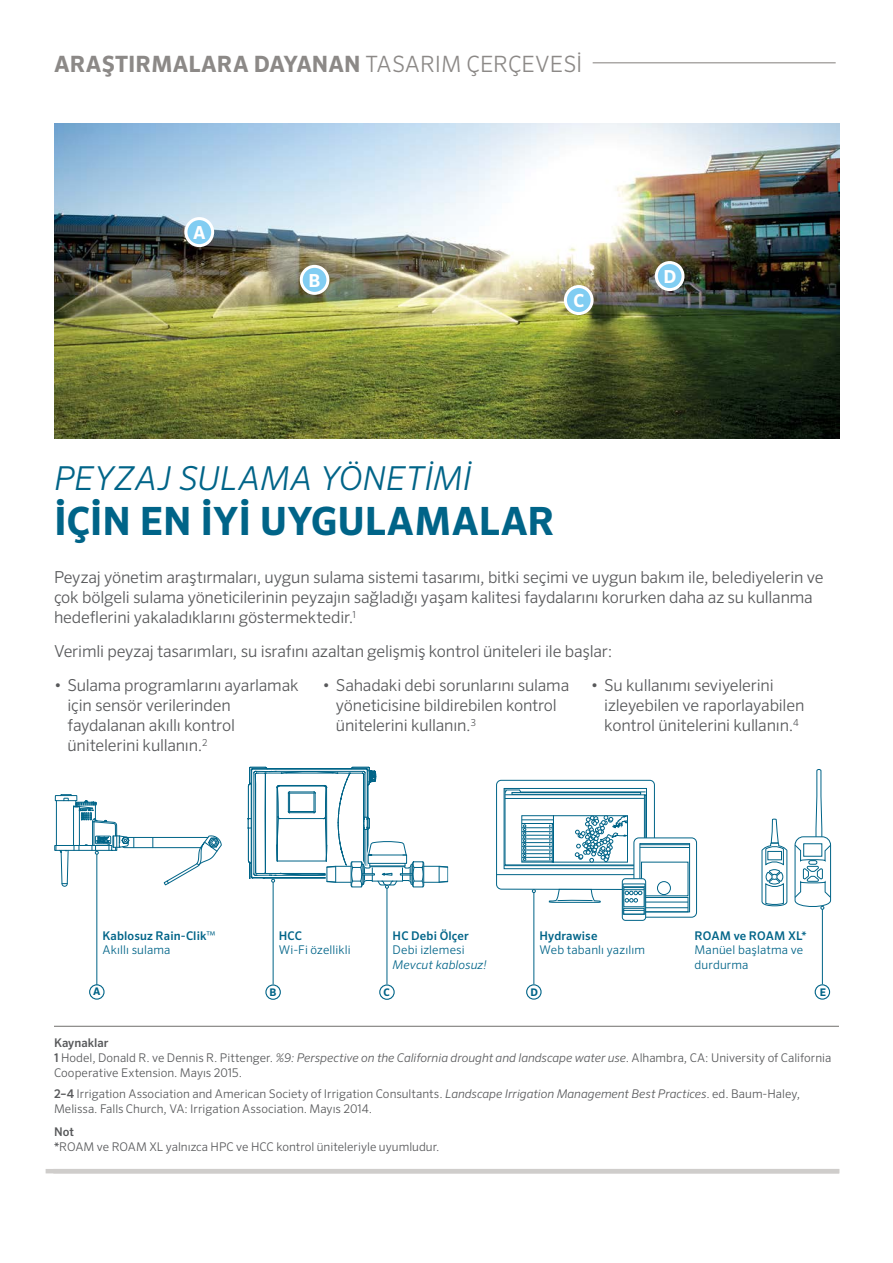
<style>
.page{position:relative;width:893px;height:1263px;background:#fff}
.page>*{position:absolute;margin:0;border:0;box-sizing:border-box;transform-origin:0 0}
.t1{font:700 39px "Sero Pro";color:#006488}
.t2{font:italic 300 33px "Sero Pro";color:#006488}
.t3{font:700 22.5px "Sero Pro";color:#8c8987}
.t4{font:700 18px "Sero Pro";color:#fff}
.t5{font:300 16.5px/20.2px "Sero Pro";letter-spacing:-.015em;color:#58595b}
.t6{font:300 12px/15px "Sero Pro";color:#58595b}
.t7{font:300 12px/14.4px "Sero Pro";letter-spacing:.01em;color:#006488}
.t8{font:500 12px/14.4px "Sero Pro";letter-spacing:.01em;color:#006488}
.t9{font:italic 300 12px "Sero Pro";letter-spacing:.005em;color:#006488}
.t10{font:700 10.5px "Sero Pro";color:#006488}
.s1{font-weight:300}
.s2{font-weight:500}
.s3{font-style:italic}
</style>
<div class="page">
<hr style="left:46px;top:1169px;width:793px;height:4px;background:#cfcdcb">
<hr style="left:593px;top:62px;width:243px;height:2px;background:#aca9a7">
<hr style="left:96px;top:854px;width:1px;height:140px;background:#006488">
<img style="left:54px;top:124px;width:785px;height:314px">
<hr style="left:54px;top:1026px;width:785px;height:1px;background:#716f6c">
<svg style="left:54px;top:794px;width:168px;height:92px"></svg>
<hr style="left:533px;top:892px;width:1px;height:92px;background:#006488">
<hr style="left:822px;top:909px;width:1px;height:75px;background:#006488">
<svg style="left:248px;top:766px;width:200px;height:261px"></svg>
<div style="left:496px;top:780px;width:159px;height:110px;border:1px solid #006488;border-radius:5px"></div>
<hr style="left:496px;top:874px;width:158px;height:1px;background:#006488">
<div style="left:504px;top:788px;width:143px;height:81px;border:1px solid #006488"></div>
<svg style="left:548px;top:889px;width:53px;height:14px"></svg>
<hr style="left:504px;top:865px;width:142px;height:1px;background:#006488">
<svg style="left:505px;top:788px;width:141px;height:77px"></svg>
<svg style="left:634px;top:838px;width:62px;height:79px"></svg>
<div style="left:634px;top:838px;width:63px;height:79px;border:1px solid #006488;border-radius:5px"></div>
<div style="left:640px;top:843px;width:50px;height:69px;border:1px solid #006488"></div>
<hr style="left:640px;top:844px;width:50px;height:1px;background:#006488">
<hr style="left:640px;top:847px;width:49px;height:1px;background:#006488">
<div style="left:644px;top:897px;width:44px;height:15px;border:1px solid #006488"></div>
<hr style="left:644px;top:902px;width:44px;height:1px;background:#006488">
<hr style="left:644px;top:907px;width:44px;height:1px;background:#006488">
<div style="left:657px;top:881px;width:14px;height:14px;border:1px solid #006488;border-radius:50%"></div>
<svg style="left:622px;top:879px;width:24px;height:41px"></svg>
<div style="left:622px;top:878px;width:24px;height:42px;border:1px solid #006488;border-radius:3px"></div>
<div style="left:623px;top:884px;width:22px;height:30px;border:1px solid #006488"></div>
<div style="left:624px;top:887px;width:20px;height:20px;border:1px solid #006488"></div>
<svg style="left:623px;top:908px;width:21px;height:6px"></svg>
<svg style="left:623px;top:886px;width:22px;height:16px"></svg>
<svg style="left:761px;top:819px;width:27px;height:87px"></svg>
<svg style="left:794px;top:769px;width:37px;height:141px"></svg>
<div style="left:768px;top:851px;width:14px;height:9px;border:1px solid #006488"></div>
<div style="left:186px;top:219px;width:27px;height:27px;background:#81cdf2;border-radius:50%"></div>
<div style="left:184px;top:217px;width:30px;height:30px;border:3px solid #fff;border-radius:50%"></div>
<div style="left:301px;top:266px;width:27px;height:27px;background:#81cdf2;border-radius:50%"></div>
<div style="left:300px;top:265px;width:29px;height:30px;border:3px solid #fff;border-radius:50%"></div>
<div style="left:565px;top:287px;width:27px;height:27px;background:#81cdf2;border-radius:50%"></div>
<div style="left:564px;top:285px;width:30px;height:30px;border:3px solid #fff;border-radius:50%"></div>
<div style="left:656px;top:263px;width:27px;height:27px;background:#81cdf2;border-radius:50%"></div>
<div style="left:655px;top:261px;width:29px;height:30px;border:3px solid #fff;border-radius:50%"></div>
<div style="left:90px;top:985px;width:14px;height:14px;background:#fff;border-radius:50%"></div>
<div style="left:89px;top:984px;width:16px;height:16px;border:1px solid #006488;border-radius:50%"></div>
<div style="left:266px;top:985px;width:14px;height:14px;background:#fff;border-radius:50%"></div>
<div style="left:265px;top:984px;width:16px;height:16px;border:1px solid #006488;border-radius:50%"></div>
<div style="left:380px;top:985px;width:14px;height:14px;background:#fff;border-radius:50%"></div>
<div style="left:379px;top:984px;width:16px;height:16px;border:1px solid #006488;border-radius:50%"></div>
<div style="left:526px;top:984px;width:16px;height:16px;border:1px solid #006488;border-radius:50%"></div>
<div style="left:815px;top:984px;width:15px;height:16px;border:1px solid #006488;border-radius:50%"></div>
<h3 class="t3" style="left:54px;top:50px;width:530px">ARAŞTIRMALARA DAYANAN <span class="s1">TASARIM ÇERÇEVESI</span></h3>
<p class="t4" style="left:193px;top:222px;width:14px">A</p>
<p class="t4" style="left:308px;top:269px;width:14px">B</p>
<p class="t4" style="left:573px;top:290px;width:12px">C</p>
<p class="t4" style="left:664px;top:266px;width:14px">D</p>
<h2 class="t2" style="left:54px;top:459px;width:419px">PEYZAJ SULAMA YÖNETIMI</h2>
<h1 class="t1" style="left:54px;top:498px;width:502px">IÇIN EN İYI UYGULAMALAR</h1>
<p class="t5" style="left:54px;top:566px;width:771px">Peyzaj yönetim araştırmaları, uygun sulama sistemi tasarımı, bitki seçimi ve uygun bakım ile, belediyelerin ve çok bölgeli sulama yöneticilerinin peyzajın sağladığı yaşam kalitesi faydalarını korurken daha az su kullanma hedeflerini yakaladıklarını göstermektedir.<sup>1</sup></p>
<p class="t5" style="left:54px;top:641px;width:560px">Verimli peyzaj tasarımları, su israfını azaltan gelişmiş kontrol üniteleri ile başlar:</p>
<p class="t5" style="left:67px;top:674px;width:233px;text-indent:-13px">• Sulama programlarını ayarlamak için sensör verilerinden faydalanan akıllı kontrol ünitelerini kullanın.<sup>2</sup></p>
<p class="t5" style="left:336px;top:674px;width:235px;text-indent:-13px">• Sahadaki debi sorunlarını sulama yöneticisine bildirebilen kontrol ünitelerini kullanın.<sup>3</sup></p>
<p class="t5" style="left:604px;top:674px;width:202px;text-indent:-13px">• Su kullanımı seviyelerini izleyebilen ve raporlayabilen kontrol ünitelerini kullanın.<sup>4</sup></p>
<p class="t8" style="left:102px;top:928px;width:114px">Kablosuz Rain-Clik<span class="s1">™<br>Akıllı sulama</span></p>
<p class="t8" style="left:279px;top:928px;width:25px">HCC</p>
<p class="t7" style="left:279px;top:943px;width:74px">Wi-Fi özellikli</p>
<p class="t8" style="left:393px;top:928px;width:78px">HC Debi Ölçer</p>
<p class="t7" style="left:393px;top:943px;width:74px">Debi izlemesi</p>
<p class="t9" style="left:393px;top:957px;width:96px">Mevcut kablosuz!</p>
<p class="t8" style="left:539px;top:928px;width:59px">Hydrawise</p>
<p class="t7" style="left:539px;top:943px;width:107px">Web tabanlı yazılım</p>
<p class="t8" style="left:695px;top:928px;width:113px">ROAM ve ROAM XL*</p>
<p class="t7" style="left:695px;top:943px;width:110px">Manüel başlatma ve durdurma</p>
<p class="t10" style="left:93px;top:985px;width:9px">A</p>
<p class="t10" style="left:270px;top:985px;width:9px">B</p>
<p class="t10" style="left:383px;top:986px;width:8px">C</p>
<p class="t10" style="left:531px;top:986px;width:9px">D</p>
<p class="t10" style="left:820px;top:986px;width:8px">E</p>
<p class="t6" style="left:54px;top:1035px;width:779px"><span class="s2">Kaynaklar<br>1</span> Hodel, Donald R. ve Dennis R. Pittenger. <span class="s3">%9: Perspective on the California drought and landscape water use</span>. Alhambra, CA: University of California<br>Cooperative Extension. Mayıs 2015.</p>
<p class="t6" style="left:54px;top:1086px;width:748px"><span class="s2">2–4</span> Irrigation Association and American Society of Irrigation Consultants. <span class="s3">Landscape Irrigation Management Best Practices</span>. ed. Baum-Haley,<br>Melissa. Falls Church, VA: Irrigation Association. Mayıs 2014.</p>
<p class="t6" style="left:54px;top:1124px;width:387px"><span class="s2">Not<br>*</span>ROAM ve ROAM XL yalnızca HPC ve HCC kontrol üniteleriyle uyumludur.</p>
</div>
